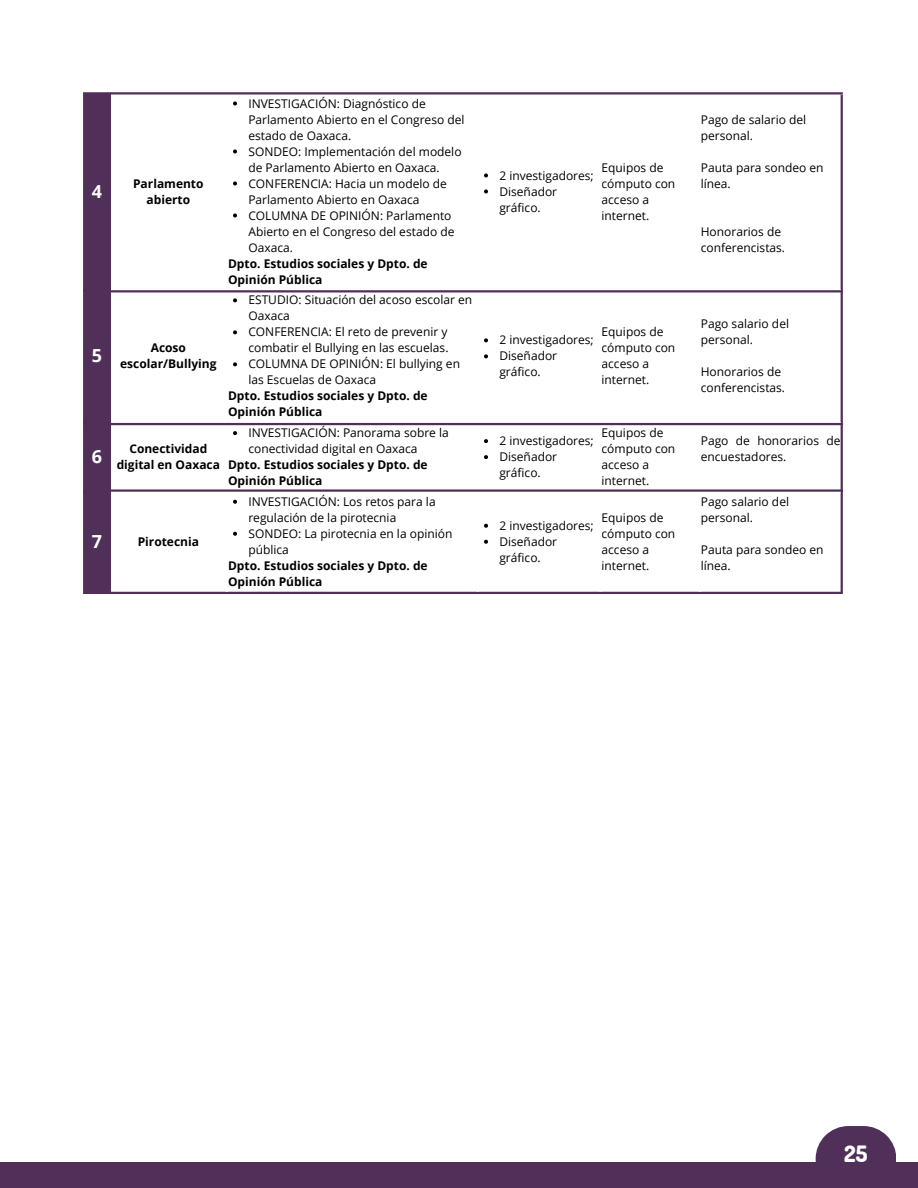
<style>
.page{position:relative;width:918px;height:1188px;background:#fff}
.page>*{position:absolute;margin:0;border:0;box-sizing:border-box;transform-origin:0 0}
.t1{font:800 22.5px "Dosis";color:#fff}
.t2{font:700 18px "Open Sans";color:#fff}
.t3{font:12px/16px "Open Sans";color:#000}
.t4{font:700 12px/16px "Open Sans";color:#000}
</style>
<div class="page">
<div style="left:0;top:1162px;width:918px;height:26px;background:#502f59"></div>
<svg style="left:816px;top:1126px;width:80px;height:36px;background:#6b4f72"></svg>
<div style="left:85px;top:94px;width:24px;height:498px;background:#502f59"></div>
<svg style="left:111px;top:95px;width:730px;height:497px"></svg>
<svg style="left:233px;top:102px;width:4px;height:4px"></svg>
<svg style="left:233px;top:150px;width:4px;height:4px"></svg>
<svg style="left:233px;top:182px;width:4px;height:4px"></svg>
<svg style="left:233px;top:214px;width:4px;height:4px"></svg>
<svg style="left:484px;top:174px;width:4px;height:4px"></svg>
<svg style="left:484px;top:190px;width:4px;height:4px"></svg>
<svg style="left:233px;top:298px;width:4px;height:4px"></svg>
<svg style="left:233px;top:330px;width:4px;height:4px"></svg>
<svg style="left:233px;top:362px;width:4px;height:4px"></svg>
<svg style="left:484px;top:338px;width:4px;height:4px"></svg>
<svg style="left:484px;top:354px;width:4px;height:4px"></svg>
<svg style="left:233px;top:431px;width:4px;height:4px"></svg>
<svg style="left:484px;top:439px;width:4px;height:4px"></svg>
<svg style="left:484px;top:455px;width:4px;height:4px"></svg>
<svg style="left:233px;top:500px;width:4px;height:4px"></svg>
<svg style="left:233px;top:532px;width:4px;height:4px"></svg>
<svg style="left:484px;top:524px;width:4px;height:4px"></svg>
<svg style="left:484px;top:540px;width:4px;height:4px"></svg>
<hr style="left:83px;top:94px;width:2px;height:498px;background:#502f59">
<hr style="left:109px;top:94px;width:2px;height:498px;background:#502f59">
<hr style="left:841px;top:94px;width:2px;height:498px;background:#502f59">
<hr style="left:83px;top:92px;width:28px;height:2px;background:#502f59">
<hr style="left:83px;top:289px;width:28px;height:2px;background:#502f59">
<hr style="left:83px;top:422px;width:28px;height:2px;background:#502f59">
<hr style="left:83px;top:490px;width:28px;height:3px;background:#502f59">
<hr style="left:83px;top:592px;width:760px;height:2px;background:#502f59">
<hr style="left:226px;top:94px;width:2px;height:498px;background:#fff">
<hr style="left:477px;top:94px;width:2px;height:498px;background:#fff">
<hr style="left:599px;top:94px;width:3px;height:498px;background:#fff">
<hr style="left:699px;top:94px;width:2px;height:498px;background:#fff">
<hr style="left:111px;top:289px;width:730px;height:2px;background:#fff">
<hr style="left:111px;top:422px;width:730px;height:2px;background:#fff">
<hr style="left:111px;top:490px;width:730px;height:3px;background:#fff">
<hr style="left:110px;top:423px;width:733px;height:2px;background:#502f59">
<hr style="left:110px;top:290px;width:733px;height:2px;background:#502f59">
<hr style="left:110px;top:92px;width:733px;height:3px;background:#502f59">
<hr style="left:110px;top:489px;width:733px;height:3px;background:#502f59">
<p class="t2" style="left:92px;top:178px;width:12px">4</p>
<p class="t4" style="left:133px;top:175px;width:72px;text-align:center">Parlamento abierto</p>
<p class="t2" style="left:92px;top:343px;width:12px">5</p>
<p class="t4" style="left:120px;top:340px;width:98px;text-align:center">Acoso escolar/Bullying</p>
<p class="t2" style="left:92px;top:444px;width:12px">6</p>
<p class="t4" style="left:117px;top:440px;width:105px;text-align:center">Conectividad digital en Oaxaca</p>
<p class="t2" style="left:92px;top:529px;width:12px">7</p>
<p class="t4" style="left:138px;top:533px;width:63px">Pirotecnia</p>
<p class="t3" style="left:248px;top:95px;width:218px">INVESTIGACIÓN: Diagnóstico de<br>Parlamento Abierto en el Congreso del estado de Oaxaca.</p>
<p class="t3" style="left:248px;top:143px;width:215px">SONDEO: Implementación del modelo de Parlamento Abierto en Oaxaca.</p>
<p class="t3" style="left:248px;top:175px;width:200px">CONFERENCIA: Hacia un modelo de<br>Parlamento Abierto en Oaxaca</p>
<p class="t3" style="left:248px;top:207px;width:208px">COLUMNA DE OPINIÓN: Parlamento<br>Abierto en el Congreso del estado de<br>Oaxaca.</p>
<p class="t4" style="left:228px;top:255px;width:201px">Dpto. Estudios sociales y Dpto. de<br>Opinión Pública</p>
<p class="t3" style="left:248px;top:292px;width:225px">ESTUDIO: Situación del acoso escolar en<br>Oaxaca</p>
<p class="t3" style="left:248px;top:324px;width:202px">CONFERENCIA: El reto de prevenir y combatir el Bullying en las escuelas.</p>
<p class="t3" style="left:248px;top:356px;width:213px">COLUMNA DE OPINIÓN: El bullying en las Escuelas de Oaxaca</p>
<p class="t4" style="left:228px;top:388px;width:201px">Dpto. Estudios sociales y Dpto. de<br>Opinión Pública</p>
<p class="t3" style="left:248px;top:424px;width:202px">INVESTIGACIÓN: Panorama sobre la conectividad digital en Oaxaca</p>
<p class="t4" style="left:228px;top:456px;width:201px">Dpto. Estudios sociales y Dpto. de<br>Opinión Pública</p>
<p class="t3" style="left:248px;top:493px;width:189px">INVESTIGACIÓN: Los retos para la regulación de la pirotecnia</p>
<p class="t3" style="left:248px;top:525px;width:205px">SONDEO: La pirotecnia en la opinión pública</p>
<p class="t4" style="left:228px;top:557px;width:201px">Dpto. Estudios sociales y Dpto. de<br>Opinión Pública</p>
<p class="t3" style="left:499px;top:167px;width:96px">2 investigadores;</p>
<p class="t3" style="left:499px;top:183px;width:59px">Diseñador gráfico.</p>
<p class="t3" style="left:602px;top:159px;width:75px">Equipos de cómputo con acceso a internet.</p>
<p class="t3" style="left:701px;top:111px;width:107px">Pago de salario del personal.</p>
<p class="t3" style="left:701px;top:159px;width:124px">Pauta para sondeo en línea.</p>
<p class="t3" style="left:701px;top:223px;width:86px">Honorarios de conferencistas.</p>
<p class="t3" style="left:499px;top:332px;width:96px">2 investigadores;</p>
<p class="t3" style="left:499px;top:348px;width:59px">Diseñador gráfico.</p>
<p class="t3" style="left:602px;top:324px;width:75px">Equipos de cómputo con acceso a internet.</p>
<p class="t3" style="left:701px;top:316px;width:90px">Pago salario del personal.</p>
<p class="t3" style="left:701px;top:364px;width:86px">Honorarios de conferencistas.</p>
<p class="t3" style="left:499px;top:432px;width:96px">2 investigadores;</p>
<p class="t3" style="left:499px;top:448px;width:59px">Diseñador gráfico.</p>
<p class="t3" style="left:499px;top:517px;width:96px">2 investigadores;</p>
<p class="t3" style="left:499px;top:533px;width:59px">Diseñador gráfico.</p>
<p class="t3" style="left:602px;top:424px;width:75px">Equipos de cómputo con acceso a internet.</p>
<p class="t3" style="left:701px;top:432px;width:141px">Pago de honorarios de encuestadores.</p>
<p class="t3" style="left:602px;top:509px;width:75px">Equipos de cómputo con acceso a internet.</p>
<p class="t3" style="left:701px;top:493px;width:90px">Pago salario del personal.</p>
<p class="t3" style="left:701px;top:541px;width:124px">Pauta para sondeo en línea.</p>
<p class="t1" style="left:844px;top:1139px;width:25px">25</p>
</div>
